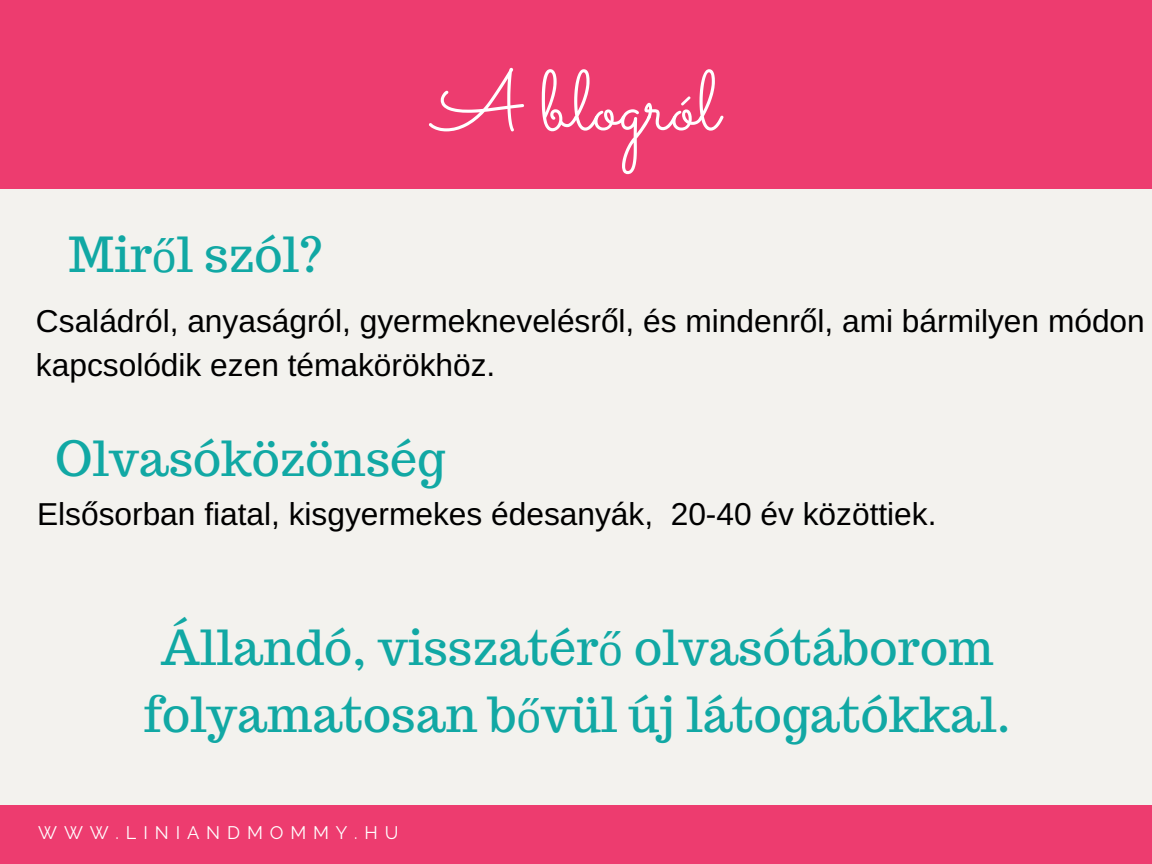
<style>
.page{position:relative;width:1152px;height:864px;background:#f3f2ee}
.page>*{position:absolute;margin:0;border:0;box-sizing:border-box;transform-origin:0 0}
.t1{font:84.45px "Sacramento";color:#fff}
.t2{font:48.3px/67.5px "Trocchi";color:#11a8a4;text-align:center}
.t3{font:31.65px/43.8px "Arimo";color:#000}
.t4{font:18.15px "Raleway";letter-spacing:.38em;color:#fff}
.s1{font-family:"Liberation Serif"}
.s2{font-family:"Liberation Sans"}
</style>
<div class="page">
<div style="left:0;top:0;width:1152px;height:189px;background:#ed3c6f"></div>
<div style="left:0;top:806px;width:1152px;height:58px;background:#ed3c6f"></div>
<h1 class="t1" style="left:433px;top:51px;width:287px">A blogról</h1>
<h2 class="t2" style="left:68px;top:221px;width:256px">Mir<span class="s1">ő</span>l szól?</h2>
<p class="t3" style="left:36px;top:299px;width:1110px">Családról, anyaságról, gyermeknevelésr<span class="s2">ő</span>l, és mindenr<span class="s2">ő</span>l, ami bármilyen módon kapcsolódik ezen témakörökhöz.</p>
<h2 class="t2" style="left:55px;top:424px;width:392px">Olvasóközönség</h2>
<p class="t3" style="left:37px;top:492px;width:901px">Els<span class="s2">ő</span>sorban fiatal, kisgyermekes édesanyák, 20-40 év közöttiek.</p>
<h2 class="t2" style="left:144px;top:613px;width:868px">Állandó, visszatér<span class="s1">ő</span> olvasótáborom folyamatosan b<span class="s1">ő</span>vül új látogatókkal.</h2>
<p class="t4" style="left:38px;top:822px;width:362px">WWW.LINIANDMOMMY.HU</p>
</div>
